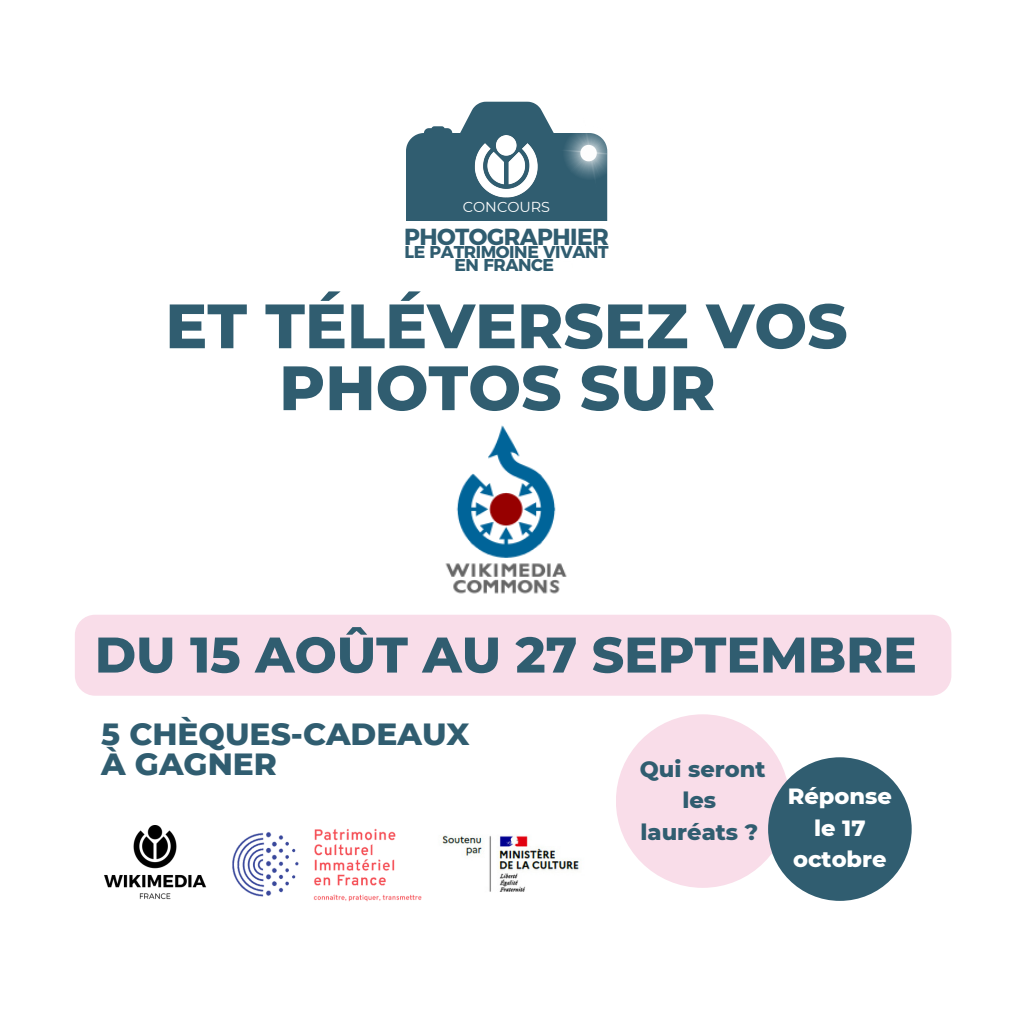
<style>
.page{position:relative;width:1013px;height:1013px;background:#fff}
.page>*{position:absolute;margin:0;border:0;box-sizing:border-box;transform-origin:0 0}
.t1{font:800 62.5px/61.9px "Montserrat";color:#305d70;text-align:center}
.t2{font:800 50px "Montserrat";color:#305d70}
.t3{font:800 31.25px/30px "Montserrat";color:#305d70}
.t4{font:700 23.25px "Montserrat";letter-spacing:-.025em;color:#305d70}
.t5{font:800 22.5px/31.4px "Montserrat";color:#305d70;text-align:center}
.t6{font:800 22.5px/31.4px "Montserrat";color:#fff;text-align:center}
.t7{font:700 17.12px/12.5px "Montserrat";letter-spacing:-.025em;color:#305d70;text-align:center}
.t8{font:14.38px "Montserrat";color:#fff}
</style>
<div class="page">
<img style="left:232px;top:828px;width:348px;height:74px">
<img style="left:104px;top:825px;width:102px;height:75px">
<img style="left:445px;top:425px;width:122px;height:169px">
<div style="left:75px;top:615px;width:876px;height:80px;background:#f9dde9"></div>
<div style="left:616px;top:714px;width:173px;height:173px;background:#f9dde9;border-radius:50%"></div>
<div style="left:768px;top:757px;width:143px;height:143px;background:#305d70;border-radius:50%"></div>
<svg style="left:406px;top:102px;width:201px;height:119px"></svg>
<div style="left:455px;top:133px;width:103px;height:88px;background:#305d70"></div>
<img style="left:474px;top:136px;width:64px;height:62px">
<img style="left:555px;top:115px;width:51px;height:76px">
<p class="t8" style="left:463px;top:198px;width:89px">CONCOURS</p>
<h3 class="t4" style="left:404px;top:223px;width:206px">PHOTOGRAPHIER</h3>
<p class="t7" style="left:404px;top:246px;width:206px">LE PATRIMOINE VIVANT<br>EN FRANCE</p>
<h2 class="t1" style="left:165px;top:295px;width:683px">ET TÉLÉVERSEZ VOS<br>PHOTOS SUR</h2>
<h3 class="t2" style="left:95px;top:624px;width:823px">DU 15 AOÛT AU 27 SEPTEMBRE</h3>
<p class="t3" style="left:101px;top:718px;width:370px">5 CHÈQUES-CADEAUX<br>À GAGNER</p>
<p class="t5" style="left:640px;top:753px;width:127px">Qui seront les</p>
<p class="t5" style="left:640px;top:816px;width:119px">lauréats ?</p>
<p class="t6" style="left:787px;top:780px;width:106px">Réponse le 17 octobre</p>
</div>
